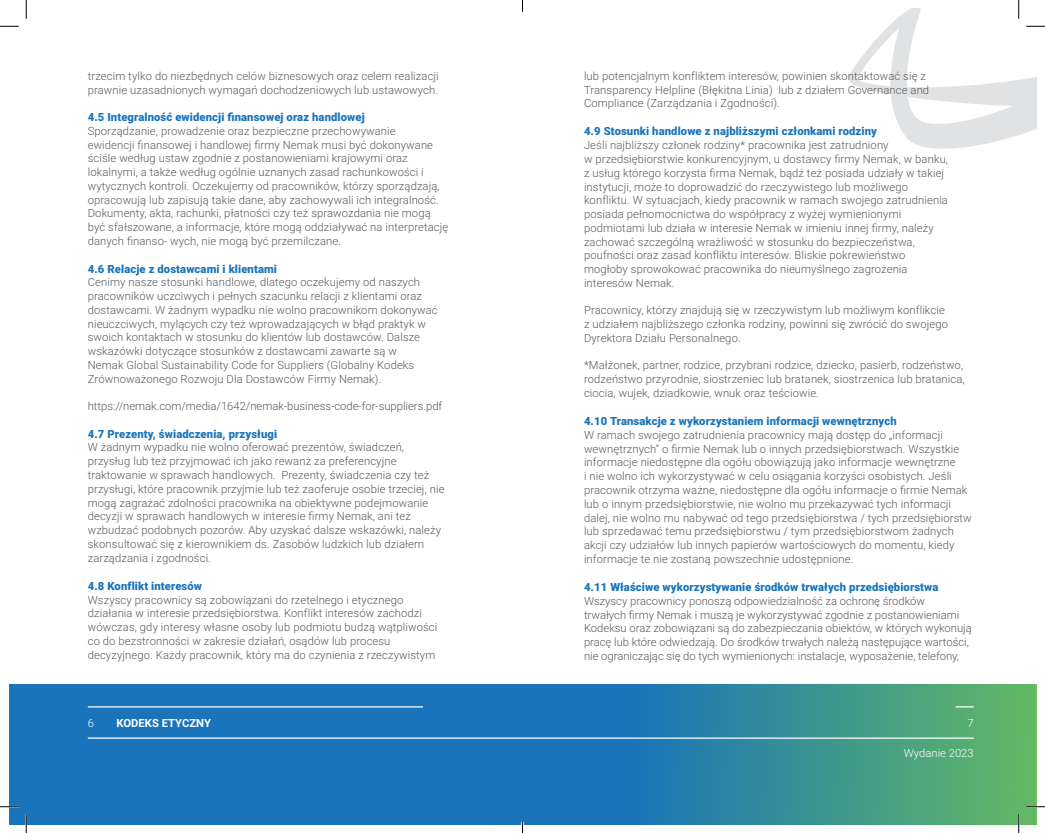
<style>
.page{position:relative;width:1045px;height:833px;background:#fff}
.page>*{position:absolute;margin:0;border:0;box-sizing:border-box;transform-origin:0 0}
.t1{font:300 11.25px/13.8px "Roboto";letter-spacing:.01em;color:#57585a}
.t2{font:900 11.25px "Roboto";letter-spacing:.01em;color:#1974bb}
.t3{font:300 11.25px "Roboto";color:#fff}
.t4{font:700 11.25px "Roboto";color:#fff}
</style>
<div class="page">
<div style="left:9px;top:684px;width:513px;height:139px;background:#1974bb"></div>
<svg style="left:505px;top:684px;width:531px;height:139px;background:#368e99"></svg>
<hr style="left:88px;top:705px;width:335px;height:2px;background:#fff">
<svg style="left:955px;top:705px;width:18px;height:2px"></svg>
<hr style="left:88px;top:737px;width:885px;height:1px;background:#fff">
<svg style="left:0;top:25px;width:19px;height:2px"></svg>
<svg style="left:0;top:805px;width:19px;height:2px"></svg>
<svg style="left:1026px;top:805px;width:19px;height:2px"></svg>
<svg style="left:25px;top:0;width:2px;height:19px"></svg>
<svg style="left:25px;top:814px;width:2px;height:18px"></svg>
<svg style="left:849px;top:0;width:196px;height:149px"></svg>
<svg style="left:1018px;top:813px;width:1px;height:19px"></svg>
<p class="t1" style="left:88px;top:68px;width:352px">trzecim tylko do niezbędnych celów biznesowych oraz celem realizacji prawnie uzasadnionych wymagań dochodzeniowych lub ustawowych.</p>
<p class="t2" style="left:88px;top:109px;width:278px">4.5 Integralność ewidencji finansowej oraz handlowej</p>
<p class="t1" style="left:88px;top:123px;width:362px">Sporządzanie, prowadzenie oraz bezpieczne przechowywanie<br>ewidencji finansowej i handlowej firmy Nemak musi być dokonywane ściśle według ustaw zgodnie z postanowieniami krajowymi oraz lokalnymi, a także według ogólnie uznanych zasad rachunkowości i wytycznych kontroli. Oczekujemy od pracowników, którzy sporządzają, opracowują lub zapisują takie dane, aby zachowywali ich integralność.<br>Dokumenty, akta, rachunki, płatności czy też sprawozdania nie mogą być sfałszowane, a informacje, które mogą oddziaływać na interpretację danych finanso- wych, nie mogą być przemilczane.</p>
<p class="t2" style="left:88px;top:260px;width:191px">4.6 Relacje z dostawcami i klientami</p>
<p class="t1" style="left:88px;top:275px;width:351px">Cenimy nasze stosunki handlowe, dlatego oczekujemy od naszych pracowników uczciwych i pełnych szacunku relacji z klientami oraz dostawcami. W żadnym wypadku nie wolno pracownikom dokonywać nieuczciwych, mylących czy też wprowadzających w błąd praktyk w swoich kontaktach w stosunku do klientów lub dostawców. Dalsze wskazówki dotyczące stosunków z dostawcami zawarte są w</p>
<p class="t1" style="left:88px;top:357px;width:328px">Nemak Global Sustainability Code for Suppliers (Globalny Kodeks<br>Zrównoważonego Rozwoju Dla Dostawców Firmy Nemak).</p>
<p class="t1" style="left:88px;top:398px;width:356px">https://nemak.com/media/1642/nemak-business-code-for-suppliers.pdf</p>
<p class="t2" style="left:88px;top:425px;width:191px">4.7 Prezenty, świadczenia, przysługi</p>
<p class="t1" style="left:88px;top:440px;width:358px">W żadnym wypadku nie wolno oferować prezentów, świadczeń, przysług lub też przyjmować ich jako rewanż za preferencyjne traktowanie w sprawach handlowych. Prezenty, świadczenia czy też przysługi, które pracownik przyjmie lub też zaoferuje osobie trzeciej, nie mogą zagrażać zdolności pracownika na obiektywne podejmowanie decyzji w sprawach handlowych w interesie firmy Nemak, ani też wzbudzać podobnych pozorów. Aby uzyskać dalsze wskazówki, należy skonsultować się z kierownikiem ds. Zasobów ludzkich lub działem zarządzania i zgodności.</p>
<p class="t2" style="left:88px;top:577px;width:116px">4.8 Konflikt interesów</p>
<p class="t1" style="left:88px;top:592px;width:317px">Wszyscy pracownicy są zobowiązani do rzetelnego i etycznego</p>
<p class="t1" style="left:88px;top:605px;width:351px">działania w interesie przedsiębiorstwa. Konflikt interesów zachodzi wówczas, gdy interesy własne osoby lub podmiotu budzą wątpliwości co do bezstronności w zakresie działań, osądów lub procesu decyzyjnego. Każdy pracownik, który ma do czynienia z rzeczywistym</p>
<p class="t1" style="left:584px;top:68px;width:347px">lub potencjalnym konfliktem interesów, powinien skontaktować się z<br>Transparency Helpline (Błękitna Linia) lub z działem Governance and<br>Compliance (Zarządzania i Zgodności).</p>
<p class="t2" style="left:584px;top:123px;width:294px">4.9 Stosunki handlowe z najbliższymi członkami rodziny</p>
<p class="t1" style="left:584px;top:138px;width:306px">Jeśli najbliższy członek rodziny* pracownika jest zatrudniony</p>
<p class="t1" style="left:584px;top:152px;width:365px">w przedsiębiorstwie konkurencyjnym, u dostawcy firmy Nemak, w banku,</p>
<p class="t1" style="left:584px;top:165px;width:362px">z usług którego korzysta firma Nemak, bądź też posiada udziały w takiej</p>
<p class="t1" style="left:584px;top:179px;width:325px">instytucji, może to doprowadzić do rzeczywistego lub możliwego</p>
<p class="t1" style="left:584px;top:193px;width:365px">konfliktu. W sytuacjach, kiedy pracownik w ramach swojego zatrudnienia</p>
<p class="t1" style="left:584px;top:207px;width:319px">posiada pełnomocnictwa do współpracy z wyżej wymienionymi</p>
<p class="t1" style="left:584px;top:220px;width:351px">podmiotami lub działa w interesie Nemak w imieniu innej firmy, należy</p>
<p class="t1" style="left:584px;top:234px;width:332px">zachować szczególną wrażliwość w stosunku do bezpieczeństwa,</p>
<p class="t1" style="left:584px;top:248px;width:323px">poufności oraz zasad konfliktu interesów. Bliskie pokrewieństwo</p>
<p class="t1" style="left:584px;top:262px;width:325px">mogłoby sprowokować pracownika do nieumyślnego zagrożenia</p>
<p class="t1" style="left:584px;top:275px;width:92px">interesów Nemak.</p>
<p class="t1" style="left:584px;top:303px;width:362px">Pracownicy, którzy znajdują się w rzeczywistym lub możliwym konflikcie</p>
<p class="t1" style="left:584px;top:317px;width:365px">z udziałem najbliższego członka rodziny, powinni się zwrócić do swojego<br>Dyrektora Działu Personalnego.</p>
<p class="t1" style="left:584px;top:358px;width:382px">*Małżonek, partner, rodzice, przybrani rodzice, dziecko, pasierb, rodzeństwo, rodzeństwo przyrodnie, siostrzeniec lub bratanek, siostrzenica lub bratanica, ciocia, wujek, dziadkowie, wnuk oraz teściowie.</p>
<p class="t2" style="left:584px;top:413px;width:314px">4.10 Transakcje z wykorzystaniem informacji wewnętrznych</p>
<p class="t1" style="left:584px;top:427px;width:360px">W ramach swojego zatrudnienia pracownicy mają dostęp do „informacji</p>
<p class="t1" style="left:584px;top:441px;width:389px">wewnętrznych“ o firmie Nemak lub o innych przedsiębiorstwach. Wszystkie informacje niedostępne dla ogółu obowiązują jako informacje wewnętrzne<br>i nie wolno ich wykorzystywać w celu osiągania korzyści osobistych. Jeśli pracownik otrzyma ważne, niedostępne dla ogółu informacje o firmie Nemak lub o innym przedsiębiorstwie, nie wolno mu przekazywać tych informacji dalej, nie wolno mu nabywać od tego przedsiębiorstwa / tych przedsiębiorstw lub sprzedawać temu przedsiębiorstwu / tym przedsiębiorstwom żadnych akcji czy udziałów lub innych papierów wartościowych do momentu, kiedy informacje te nie zostaną powszechnie udostępnione.</p>
<p class="t2" style="left:584px;top:578px;width:356px">4.11 Właściwe wykorzystywanie środków trwałych przedsiębiorstwa</p>
<p class="t1" style="left:584px;top:593px;width:342px">Wszyscy pracownicy ponoszą odpowiedzialność za ochronę środków</p>
<p class="t1" style="left:584px;top:607px;width:389px">trwałych firmy Nemak i muszą je wykorzystywać zgodnie z postanowieniami Kodeksu oraz zobowiązani są do zabezpieczania obiektów, w których wykonują pracę lub które odwiedzają. Do środków trwałych należą następujące wartości, nie ograniczając się do tych wymienionych: instalacje, wyposażenie, telefony,</p>
<p class="t3" style="left:88px;top:714px;width:8px">6</p>
<p class="t4" style="left:116px;top:714px;width:96px">KODEKS ETYCZNY</p>
<p class="t3" style="left:967px;top:714px;width:8px">7</p>
<p class="t3" style="left:904px;top:744px;width:71px">Wydanie 2023</p>
</div>
